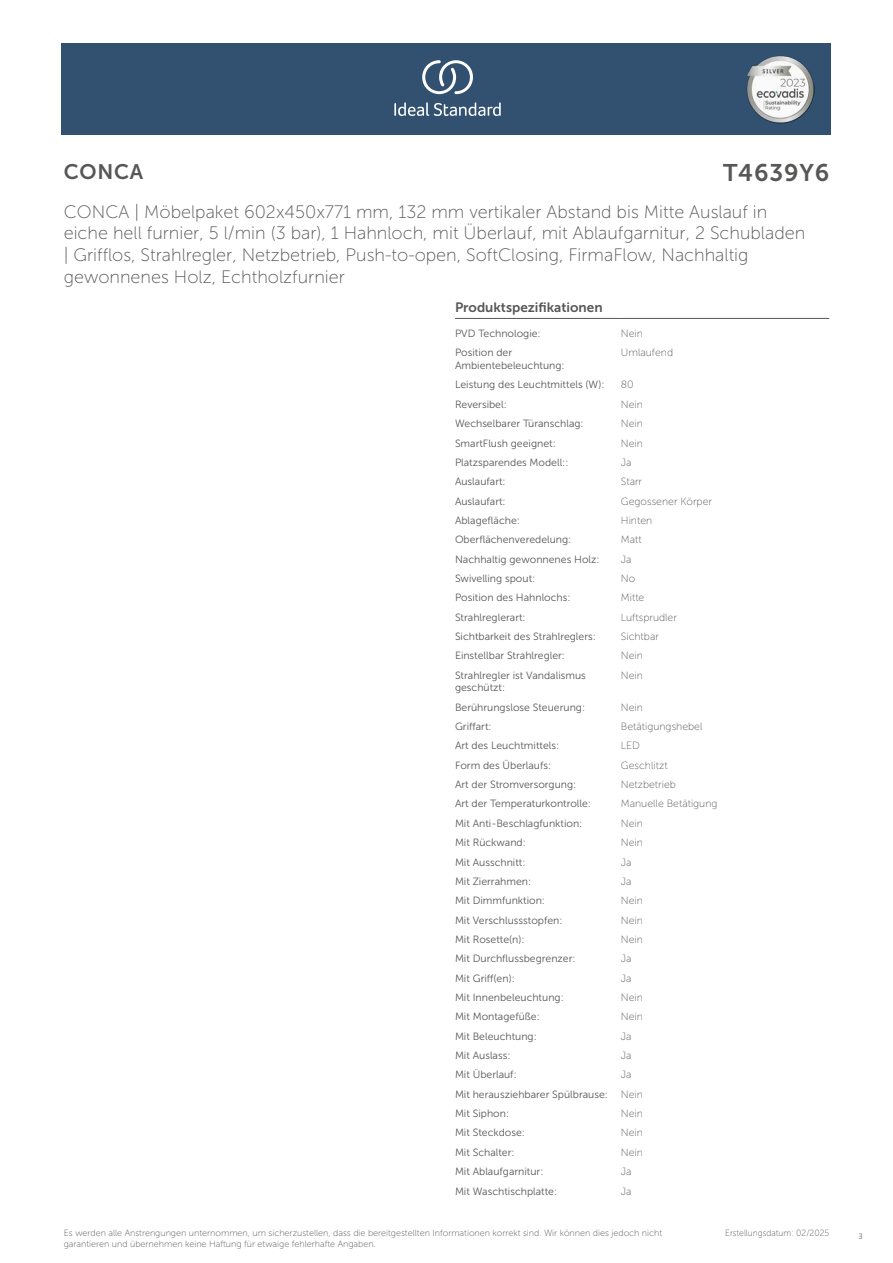
<style>
.page{position:relative;width:893px;height:1263px;background:#fff}
.page>*{position:absolute;margin:0;border:0;box-sizing:border-box;transform-origin:0 0}
.t1{font:24px "Museo Sans 700";letter-spacing:.035em;color:#575756}
.t2{font:21px "Museo Sans 700";letter-spacing:.035em;color:#575756}
.t3{font:18px/21.6px "Museo Sans 100";color:#575756}
.t4{font:13.5px "Museo Sans 700";color:#575756}
.t5{font:10.5px/12.6px "Museo Sans 300";color:#575756}
.t6{font:10.5px "Museo Sans 100";color:#575756}
.t7{font:9px/10.8px "Museo Sans 100";color:#575756}
.t8{font:9px "Museo Sans 100";color:#575756;scale:.95 1}
.t9{font:300 9px "Calibri";color:#575756;scale:.95 1}
.s1{font-family:"Museo Sans 100"}
</style>
<div class="page">
<div style="left:62px;top:43px;width:769px;height:91px;background:#325070"></div>
<hr style="left:455px;top:318px;width:166px;height:1px;background:#575756">
<hr style="left:621px;top:318px;width:208px;height:1px;background:#575756">
<svg style="left:394px;top:102px;width:107px;height:14px"></svg>
<svg style="left:422px;top:60px;width:51px;height:34px"></svg>
<img style="left:746px;top:56px;width:68px;height:67px">
<h2 class="t2" style="left:64px;top:160px;width:81px">CONCA</h2>
<h1 class="t1" style="left:723px;top:160px;width:108px">T4639Y6</h1>
<p class="t3" style="left:64px;top:201px;width:743px">CONCA | Möbelpaket 602x450x771 mm, 132 mm vertikaler Abstand bis Mitte Auslauf in eiche hell furnier, 5 l/min (3 bar), 1 Hahnloch, mit Überlauf, mit Ablaufgarnitur, 2 Schubladen | Grifflos, Strahlregler, Netzbetrieb, Push-to-open, SoftClosing, FirmaFlow, Nachhaltig gewonnenes Holz, Echtholzfurnier</p>
<p class="t4" style="left:455px;top:300px;width:149px">Produktspezifikationen</p>
<p class="t5" style="left:455px;top:327px;width:87px">PVD Technologie:</p>
<p class="t6" style="left:621px;top:328px;width:24px">Nein</p>
<p class="t5" style="left:455px;top:347px;width:111px">Position der<br>Ambientebeleuchtung:</p>
<p class="t6" style="left:621px;top:347px;width:54px">Umlaufend</p>
<p class="t5" style="left:455px;top:379px;width:151px">Leistung des Leuchtmittels (W):</p>
<p class="t6" style="left:621px;top:379px;width:14px">80</p>
<p class="t5" style="left:455px;top:398px;width:53px">Reversibel:</p>
<p class="t6" style="left:621px;top:399px;width:24px">Nein</p>
<p class="t5" style="left:455px;top:417px;width:130px">Wechselbarer Türanschlag:</p>
<p class="t6" style="left:621px;top:418px;width:24px">Nein</p>
<p class="t5" style="left:455px;top:437px;width:102px">SmartFlush geeignet:</p>
<p class="t6" style="left:621px;top:437px;width:24px">Nein</p>
<p class="t5" style="left:455px;top:456px;width:115px">Platzsparendes Modell::</p>
<p class="t6" style="left:621px;top:457px;width:12px">Ja</p>
<p class="t5" style="left:455px;top:475px;width:52px">Auslaufart:</p>
<p class="t6" style="left:621px;top:476px;width:23px">Starr</p>
<p class="t5" style="left:455px;top:495px;width:52px">Auslaufart:</p>
<p class="t6" style="left:621px;top:495px;width:93px">Gegossener Körper</p>
<p class="t5" style="left:455px;top:514px;width:66px">Ablagefläche:</p>
<p class="t6" style="left:621px;top:515px;width:33px">Hinten</p>
<p class="t5" style="left:455px;top:533px;width:118px">Oberflächenveredelung:</p>
<p class="t6" style="left:621px;top:534px;width:22px">Matt</p>
<p class="t5" style="left:455px;top:553px;width:146px">Nachhaltig gewonnenes Holz:</p>
<p class="t6" style="left:621px;top:553px;width:12px">Ja</p>
<p class="t5" style="left:455px;top:572px;width:82px">Swivelling spout:</p>
<p class="t6" style="left:621px;top:573px;width:16px">No</p>
<p class="t5" style="left:455px;top:591px;width:117px">Position des Hahnlochs:</p>
<p class="t6" style="left:621px;top:592px;width:25px">Mitte</p>
<p class="t5" style="left:455px;top:611px;width:72px">Strahlreglerart:</p>
<p class="t6" style="left:621px;top:611px;width:58px">Luftsprudler</p>
<p class="t5" style="left:455px;top:630px;width:142px">Sichtbarkeit des Strahlreglers:</p>
<p class="t6" style="left:621px;top:631px;width:40px">Sichtbar</p>
<p class="t5" style="left:455px;top:649px;width:111px">Einstellbar Strahlregler:</p>
<p class="t6" style="left:621px;top:650px;width:24px">Nein</p>
<p class="t5" style="left:455px;top:669px;width:132px">Strahlregler ist Vandalismus geschützt:</p>
<p class="t6" style="left:621px;top:669px;width:24px">Nein</p>
<p class="t5" style="left:455px;top:701px;width:132px">Berührungslose Steuerung:</p>
<p class="t6" style="left:621px;top:701px;width:24px">Nein</p>
<p class="t5" style="left:455px;top:720px;width:38px">Griffart:</p>
<p class="t6" style="left:621px;top:721px;width:83px">Betätigungshebel</p>
<p class="t5" style="left:455px;top:739px;width:106px">Art des Leuchtmittels:</p>
<p class="t6" style="left:621px;top:740px;width:21px">LED</p>
<p class="t5" style="left:455px;top:759px;width:98px">Form des Überlaufs:</p>
<p class="t6" style="left:621px;top:759px;width:48px">Geschlitzt</p>
<p class="t5" style="left:455px;top:778px;width:123px">Art der Stromversorgung:</p>
<p class="t6" style="left:621px;top:779px;width:57px">Netzbetrieb</p>
<p class="t5" style="left:455px;top:798px;width:138px">Art der Temperaturkontrolle:</p>
<p class="t6" style="left:621px;top:798px;width:98px">Manuelle Betätigung</p>
<p class="t5" style="left:455px;top:817px;width:129px">Mit Anti-Beschlagfunktion:</p>
<p class="t6" style="left:621px;top:818px;width:24px">Nein</p>
<p class="t5" style="left:455px;top:836px;width:72px">Mit Rückwand:</p>
<p class="t6" style="left:621px;top:837px;width:24px">Nein</p>
<p class="t5" style="left:455px;top:856px;width:72px">Mit Ausschnitt:</p>
<p class="t6" style="left:621px;top:856px;width:12px">Ja</p>
<p class="t5" style="left:455px;top:875px;width:78px">Mit Zierrahmen:</p>
<p class="t6" style="left:621px;top:876px;width:12px">Ja</p>
<p class="t5" style="left:455px;top:894px;width:91px">Mit Dimmfunktion:</p>
<p class="t6" style="left:621px;top:895px;width:24px">Nein</p>
<p class="t5" style="left:455px;top:914px;width:109px">Mit Verschlussstopfen:</p>
<p class="t6" style="left:621px;top:914px;width:24px">Nein</p>
<p class="t5" style="left:455px;top:933px;width:71px">Mit Rosette(n):</p>
<p class="t6" style="left:621px;top:934px;width:24px">Nein</p>
<p class="t5" style="left:455px;top:952px;width:122px">Mit Durchflussbegrenzer:</p>
<p class="t6" style="left:621px;top:953px;width:12px">Ja</p>
<p class="t5" style="left:455px;top:972px;width:61px">Mit Griff(en):</p>
<p class="t6" style="left:621px;top:972px;width:12px">Ja</p>
<p class="t5" style="left:455px;top:991px;width:110px">Mit Innenbeleuchtung:</p>
<p class="t6" style="left:621px;top:992px;width:24px">Nein</p>
<p class="t5" style="left:455px;top:1010px;width:86px">Mit Montagefüße:</p>
<p class="t6" style="left:621px;top:1011px;width:24px">Nein</p>
<p class="t5" style="left:455px;top:1030px;width:83px">Mit Beleuchtung:</p>
<p class="t6" style="left:621px;top:1030px;width:12px">Ja</p>
<p class="t5" style="left:455px;top:1049px;width:57px">Mit Auslass:</p>
<p class="t6" style="left:621px;top:1050px;width:12px">Ja</p>
<p class="t5" style="left:455px;top:1068px;width:63px">Mit Überlauf:</p>
<p class="t6" style="left:621px;top:1069px;width:12px">Ja</p>
<p class="t5" style="left:455px;top:1084px;width:189px;line-height:19.4px">Mit herausziehbarer Spülbrause: <span class="s1">Nein<br></span>Mit Siphon:</p>
<p class="t6" style="left:621px;top:1108px;width:24px">Nein</p>
<p class="t5" style="left:455px;top:1127px;width:71px">Mit Steckdose:</p>
<p class="t6" style="left:621px;top:1127px;width:24px">Nein</p>
<p class="t5" style="left:455px;top:1146px;width:61px">Mit Schalter:</p>
<p class="t6" style="left:621px;top:1147px;width:24px">Nein</p>
<p class="t5" style="left:455px;top:1165px;width:90px">Mit Ablaufgarnitur:</p>
<p class="t6" style="left:621px;top:1166px;width:12px">Ja</p>
<p class="t5" style="left:455px;top:1185px;width:104px">Mit Waschtischplatte:</p>
<p class="t6" style="left:621px;top:1185px;width:12px">Ja</p>
<p class="t7" style="left:64px;top:1227px;width:600px">Es werden alle Anstrengungen unternommen, um sicherzustellen, dass die bereitgestellten Informationen korrekt sind. Wir können dies jedoch nicht garantieren und übernehmen keine Haftung für etwaige fehlerhafte Angaben.</p>
<p class="t8" style="left:725px;top:1228px;width:111px">Erstellungsdatum: 02/2025</p>
<p class="t9" style="left:858px;top:1230px;width:6px">3</p>
</div>
